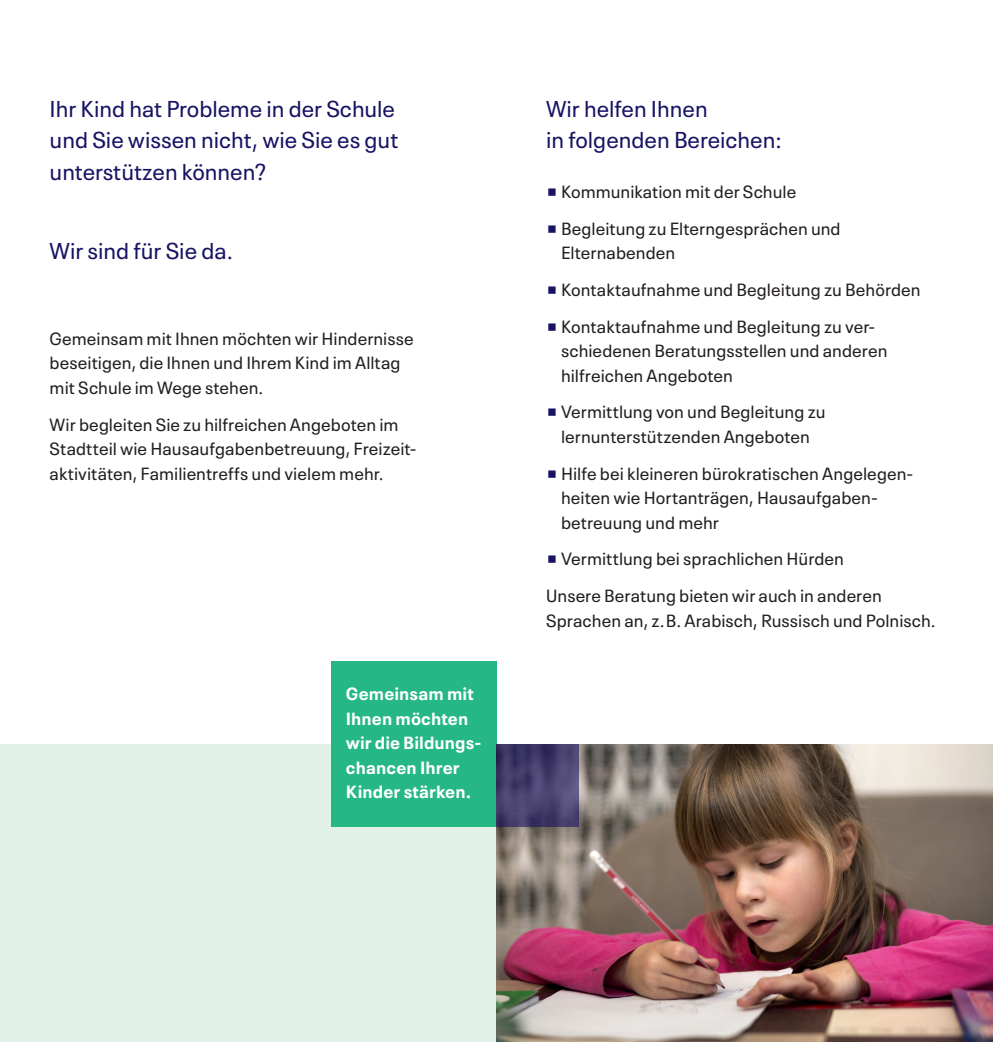
<style>
.page{position:relative;width:993px;height:1042px;background:#fff}
.page>*{position:absolute;margin:0;border:0;box-sizing:border-box;transform-origin:0 0}
.t1{font:22.75px/31.5px "Neue Plak Text";color:#191364}
.t2{font:17.5px/24.5px "Neue Plak Text";letter-spacing:.005em;color:#231f20}
.t3{font:700 17.5px/24.5px "Neue Plak Text";letter-spacing:.005em;color:#fff}
</style>
<div class="page">
<div style="left:0;top:744px;width:496px;height:298px;background:#e1f1e8"></div>
<div style="left:331px;top:661px;width:165px;height:166px;background:#26b787"></div>
<img style="left:496px;top:744px;width:496px;height:298px">
<svg style="left:496px;top:744px;width:83px;height:83px;background:#463f6b"></svg>
<h1 class="t1" style="left:50px;top:91px;width:350px">Ihr Kind hat Probleme in der Schule und Sie wissen nicht, wie Sie es gut unterstützen können?</h1>
<h1 class="t1" style="left:50px;top:233px;width:185px">Wir sind für Sie da.</h1>
<p class="t2" style="left:50px;top:325px;width:365px">Gemeinsam mit Ihnen möchten wir Hindernisse beseitigen, die Ihnen und Ihrem Kind im Alltag mit Schule im Wege stehen.</p>
<p class="t2" style="left:50px;top:410px;width:368px">Wir begleiten Sie zu hilfreichen Angeboten im<br>Stadtteil wie Hausaufgabenbetreuung, Freizeit&shy;aktivitäten, Familientreffs und vielem mehr.</p>
<p class="t3" style="left:346px;top:680px;width:137px">Gemeinsam mit<br>Ihnen möchten wir die Bildungs&shy;chancen Ihrer<br>Kinder stärken.</p>
<h1 class="t1" style="left:546px;top:91px;width:237px">Wir helfen Ihnen<br>in folgenden Bereichen:</h1>
<p class="t2" style="left:561px;top:171px;width:281px;line-height:36.8px">Kommunikation mit der Schule<br>Begleitung zu Elterngesprächen und</p>
<p class="t2" style="left:561px;top:233px;width:361px;line-height:36.8px">Elternabenden<br>Kontaktaufnahme und Begleitung zu Behörden<br>Kontaktaufnahme und Begleitung zu ver-</p>
<p class="t2" style="left:561px;top:337px;width:328px">schiedenen Beratungsstellen und anderen hilfreichen Angeboten</p>
<p class="t2" style="left:561px;top:398px;width:266px">Vermittlung von und Begleitung zu lernunterstützenden Angeboten</p>
<p class="t2" style="left:561px;top:459px;width:354px">Hilfe bei kleineren bürokratischen Angelegen&shy;heiten wie Hortanträgen, Hausaufgaben&shy;betreuung und mehr</p>
<p class="t2" style="left:546px;top:539px;width:337px;line-height:36.8px;text-indent:15px">Vermittlung bei sprachlichen Hürden<br>Unsere Beratung bieten wir auch in anderen</p>
<p class="t2" style="left:546px;top:606px;width:391px">Sprachen an, z. B. Arabisch, Russisch und Polnisch.</p>
</div>
